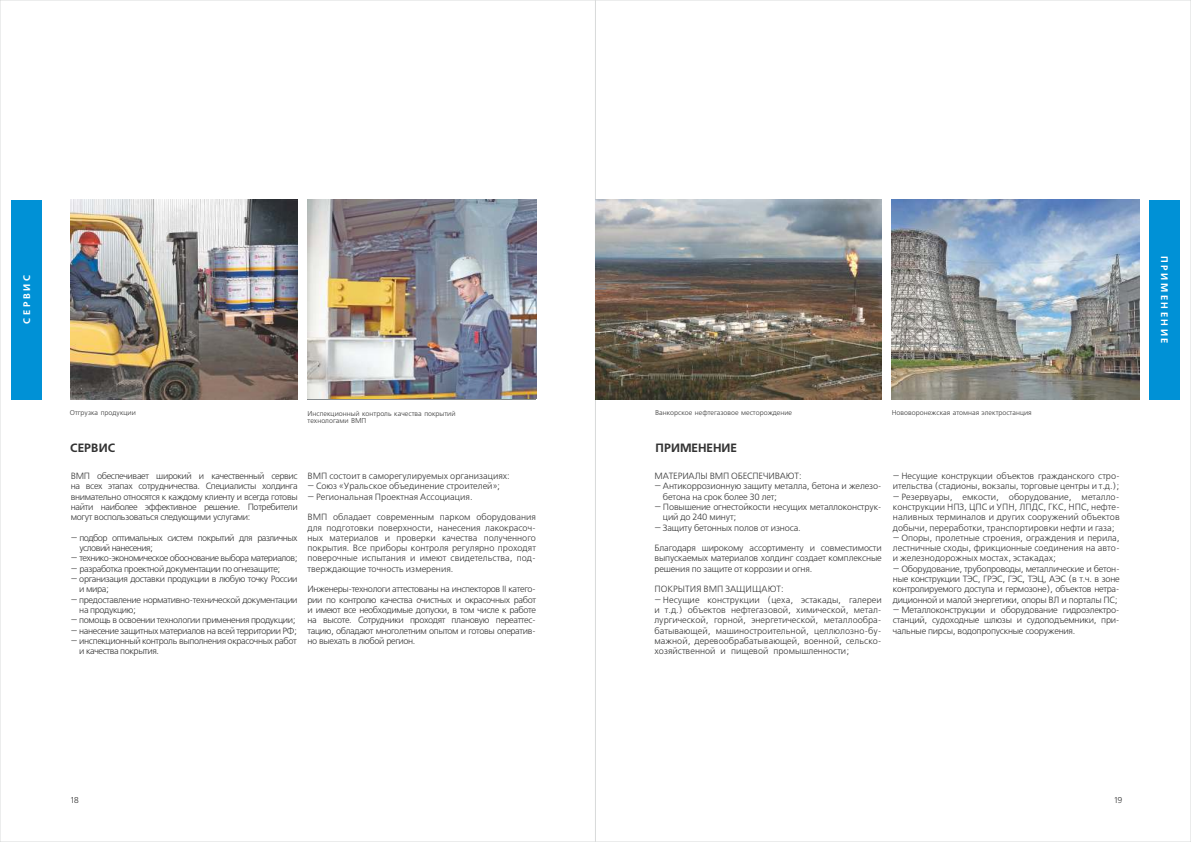
<style>
.page{position:relative;width:1191px;height:842px;background:#fff}
.page>*{position:absolute;margin:0;border:0;box-sizing:border-box;transform-origin:0 0}
.t1{font:12px "AXP Free Set C Bold";color:#333}
.t2{font:9.5px "AXP Free Set C Bold";letter-spacing:.265em;color:#fff}
.t3{font:9px/10.3px "Free Set CTT";letter-spacing:-.02em;color:#333;text-align:justify}
.t4{font:9px/10.3px "Free Set CTT";letter-spacing:-.04em;color:#333}
.t5{font:9px "Free Set CTT";color:#333}
.t6{font:9px/10.3px "Free Set CTT";letter-spacing:-.055em;color:#333}
.t7{font:9px "Free Set CTT";letter-spacing:-.045em;color:#333}
.t8{font:8.5px "Free Set CTT";color:#333}
.t9{font:7px/7.5px "Free Set CTT";color:#333}
</style>
<div class="page">
<div style="left:1149px;top:200px;width:30px;height:199px;background:#0091d6"></div>
<div style="left:12px;top:200px;width:30px;height:199px;background:#0091d6"></div>
<img style="left:307px;top:200px;width:229px;height:199px">
<img style="left:595px;top:200px;width:287px;height:199px">
<img style="left:891px;top:200px;width:248px;height:199px">
<img style="left:71px;top:200px;width:227px;height:199px">
<p class="t2" style="left:24px;top:323px;width:50px;rotate:-90deg">СЕРВИС</p>
<p class="t9" style="left:70px;top:409px;width:67px">Отгрузка продукции</p>
<p class="t9" style="left:655px;top:409px;width:138px">Ванкорское нефтегазовое месторождение</p>
<p class="t9" style="left:891px;top:410px;width:141px">Нововоронежская атомная электростанция</p>
<h1 class="t1" style="left:70px;top:444px;width:47px">СЕРВИС</h1>
<p class="t9" style="left:307px;top:411px;width:150px">Инспекционный контроль качества покрытий технологами ВМП</p>
<h1 class="t1" style="left:655px;top:444px;width:83px">ПРИМЕНЕНИЕ</h1>
<p class="t3" style="left:71px;top:472px;width:228px">ВМП обеспечивает широкий и качественный сервис на всех этапах сотрудничества. Специалисты холдинга внимательно относятся к каждому клиенту и всегда готовы найти наиболее эффективное решение. Потребители могут воспользоваться следующими услугами:</p>
<p class="t6" style="left:79px;top:534px;width:220px;text-indent:-8px">– подбор оптимальных систем покрытий для различных условий нанесения;</p>
<p class="t6" style="left:71px;top:554px;width:228px">– технико-экономическое обоснование выбора материалов;</p>
<p class="t4" style="left:71px;top:565px;width:211px">– разработка проектной документации по огнезащите;</p>
<p class="t4" style="left:79px;top:575px;width:220px;text-indent:-8px">– организация доставки продукции в любую точку России и мира;</p>
<p class="t4" style="left:79px;top:596px;width:220px;text-indent:-8px">– предоставление нормативно-технической документации на продукцию;</p>
<p class="t4" style="left:71px;top:616px;width:226px">– помощь в освоении технологии применения продукции;</p>
<p class="t7" style="left:71px;top:627px;width:228px">– нанесение защитных материалов на всей территории РФ;</p>
<p class="t4" style="left:79px;top:637px;width:219px;text-indent:-8px">– инспекционный контроль выполнения окрасочных работ и качества покрытия.</p>
<p class="t5" style="left:307px;top:472px;width:204px">ВМП состоит в саморегулируемых организациях:</p>
<p class="t5" style="left:307px;top:483px;width:194px">– Союз «Уральское объединение строителей»;</p>
<p class="t5" style="left:307px;top:493px;width:166px">– Региональная Проектная Ассоциация.</p>
<p class="t3" style="left:307px;top:513px;width:230px">ВМП обладает современным парком оборудования для подготовки поверхности, нанесения лакокрасоч&shy;ных материалов и проверки качества полученного покрытия. Все приборы контроля регулярно проходят поверочные испытания и имеют свидетельства, под&shy;тверждающие точность измерения.</p>
<p class="t3" style="left:307px;top:585px;width:230px">Инженеры-технологи аттестованы на инспекторов II катего&shy;рии по контролю качества очистных и окрасочных работ и имеют все необходимые допуски, в том числе к работе на высоте. Сотрудники проходят плановую переаттес&shy;тацию, обладают многолетним опытом и готовы оператив&shy;но выехать в любой регион.</p>
<p class="t3" style="left:654px;top:472px;width:149px">МАТЕРИАЛЫ ВМП ОБЕСПЕЧИВАЮТ:</p>
<p class="t3" style="left:663px;top:482px;width:220px;text-indent:-8px">– Антикоррозионную защиту металла, бетона и железо&shy;бетона на срок более 30 лет;</p>
<p class="t3" style="left:663px;top:503px;width:220px;text-indent:-8px">– Повышение огнестойкости несущих металлоконструк&shy;ций до 240 минут;</p>
<p class="t3" style="left:654px;top:523px;width:148px">– Защиту бетонных полов от износа.</p>
<p class="t3" style="left:654px;top:544px;width:229px">Благодаря широкому ассортименту и совместимости выпускаемых материалов холдинг создает комплексные решения по защите от коррозии и огня.</p>
<p class="t5" style="left:654px;top:586px;width:131px">ПОКРЫТИЯ ВМП ЗАЩИЩАЮТ:</p>
<p class="t3" style="left:654px;top:596px;width:229px">– Несущие конструкции (цеха, эстакады, галереи и т.д.) объектов нефтегазовой, химической, метал&shy;лургической, горной, энергетической, металлообра&shy;батывающей, машиностроительной, целлюлозно-бу&shy;мажной, деревообрабатывающей, военной, сельско&shy;хозяйственной и пищевой промышленности;</p>
<p class="t3" style="left:893px;top:472px;width:228px">– Несущие конструкции объектов гражданского стро&shy;ительства (стадионы, вокзалы, торговые центры и т.д.);</p>
<p class="t3" style="left:893px;top:492px;width:228px">– Резервуары, емкости, оборудование, металло&shy;конструкции НПЗ, ЦПС и УПН, ЛПДС, ГКС, НПС, нефте&shy;наливных терминалов и других сооружений объектов добычи, переработки, транспортировки нефти и газа;</p>
<p class="t3" style="left:893px;top:534px;width:228px">– Опоры, пролетные строения, ограждения и перила, лестничные сходы, фрикционные соединения на авто&shy;и железнодорожных мостах, эстакадах;</p>
<p class="t3" style="left:893px;top:565px;width:228px">– Оборудование, трубопроводы, металлические и бетон&shy;ные конструкции ТЭС, ГРЭС, ГЭС, ТЭЦ, АЭС (в т.ч. в зоне контролируемого доступа и гермозоне), объектов нетра&shy;диционной и малой энергетики, опоры ВЛ и порталы ПС;</p>
<p class="t3" style="left:893px;top:606px;width:228px">– Металлоконструкции и оборудование гидроэлектро&shy;станций, судоходные шлюзы и судоподъемники, при&shy;чальные пирсы, водопропускные сооружения.</p>
<p class="t2" style="left:1167px;top:256px;width:89px;rotate:90deg">ПРИМЕНЕНИЕ</p>
<p class="t8" style="left:71px;top:797px;width:10px">18</p>
<p class="t8" style="left:1114px;top:797px;width:9px">19</p>
</div>
